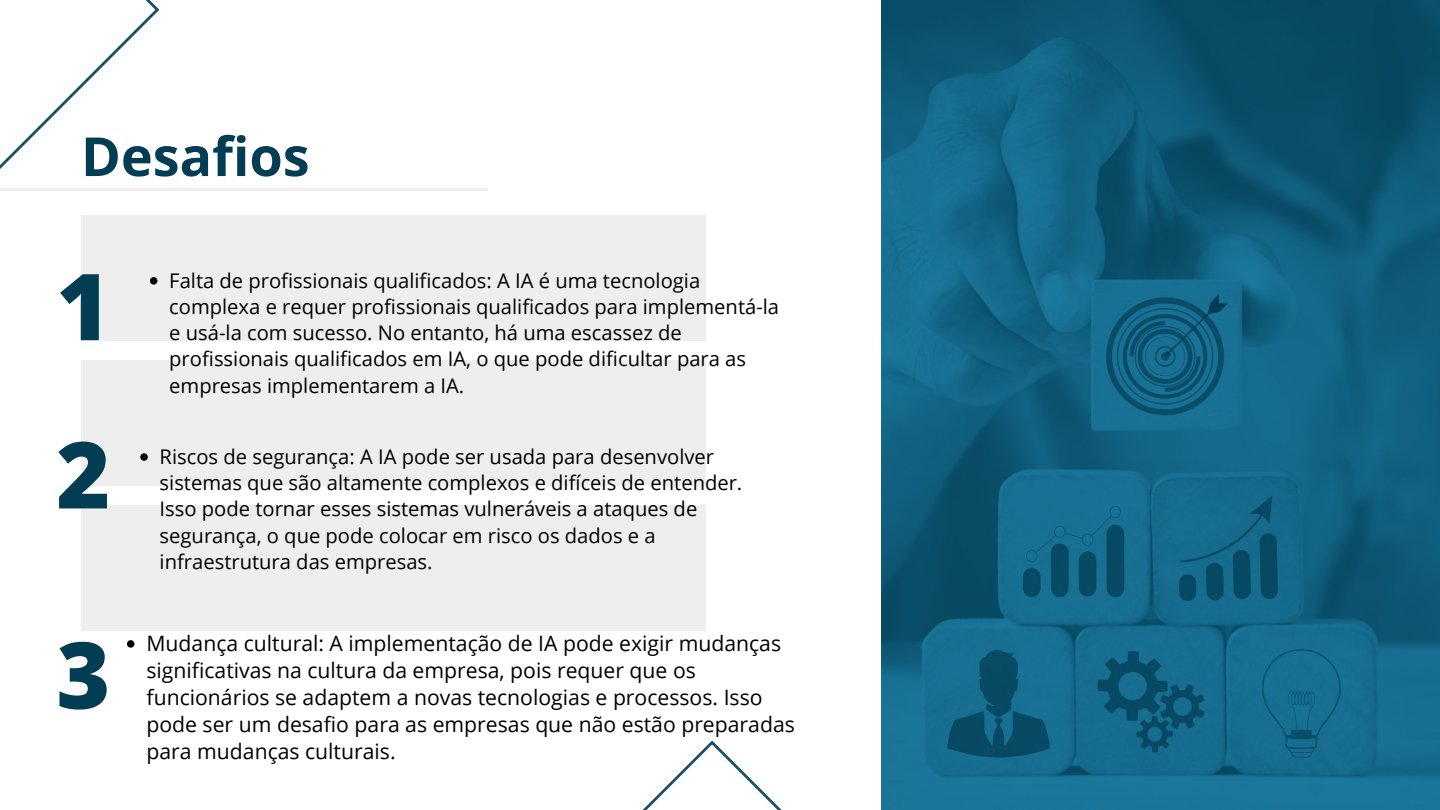
<style>
.page{position:relative;width:1440px;height:810px;background:#fff}
.page>*{position:absolute;margin:0;border:0;box-sizing:border-box;transform-origin:0 0}
.t1{font:800 92.4px "Open Sans";color:#023d54}
.t2{font:700 53.9px "Open Sans";color:#023d54}
.t3{font:21.2px/27px "Open Sans";color:#000}
.t4{font:20.2px/26.2px "Open Sans";color:#000}
</style>
<div class="page">
<img style="left:882px;top:0;width:558px;height:810px">
<svg style="left:0;top:0;width:160px;height:169px"></svg>
<div style="left:81px;top:215px;width:624px;height:126px;background:#eee"></div>
<div style="left:81px;top:360px;width:624px;height:126px;background:#eee"></div>
<div style="left:81px;top:505px;width:624px;height:126px;background:#eee"></div>
<svg style="left:643px;top:740px;width:465px;height:70px"></svg>
<hr style="left:0;top:188px;width:488px;height:3px;background:#eee">
<svg style="left:150px;top:277px;width:7px;height:8px"></svg>
<svg style="left:140px;top:453px;width:8px;height:8px"></svg>
<svg style="left:127px;top:640px;width:7px;height:8px"></svg>
<p class="t2" style="left:81px;top:118px;width:230px">Desafios</p>
<p class="t1" style="left:56px;top:242px;width:56px">1</p>
<p class="t1" style="left:56px;top:410px;width:56px">2</p>
<p class="t1" style="left:56px;top:610px;width:56px">3</p>
<p class="t4" style="left:169px;top:267px;width:611px">Falta de profissionais qualificados: A IA é uma tecnologia complexa e requer profissionais qualificados para implementá-la e usá-la com sucesso. No entanto, há uma escassez de profissionais qualificados em IA, o que pode dificultar para as empresas implementarem a IA.</p>
<p class="t4" style="left:160px;top:443px;width:584px">Riscos de segurança: A IA pode ser usada para desenvolver sistemas que são altamente complexos e difíceis de entender.<br>Isso pode tornar esses sistemas vulneráveis a ataques de segurança, o que pode colocar em risco os dados e a infraestrutura das empresas.</p>
<p class="t3" style="left:147px;top:629px;width:650px">Mudança cultural: A implementação de IA pode exigir mudanças significativas na cultura da empresa, pois requer que os funcionários se adaptem a novas tecnologias e processos. Isso pode ser um desafio para as empresas que não estão preparadas para mudanças culturais.</p>
</div>
